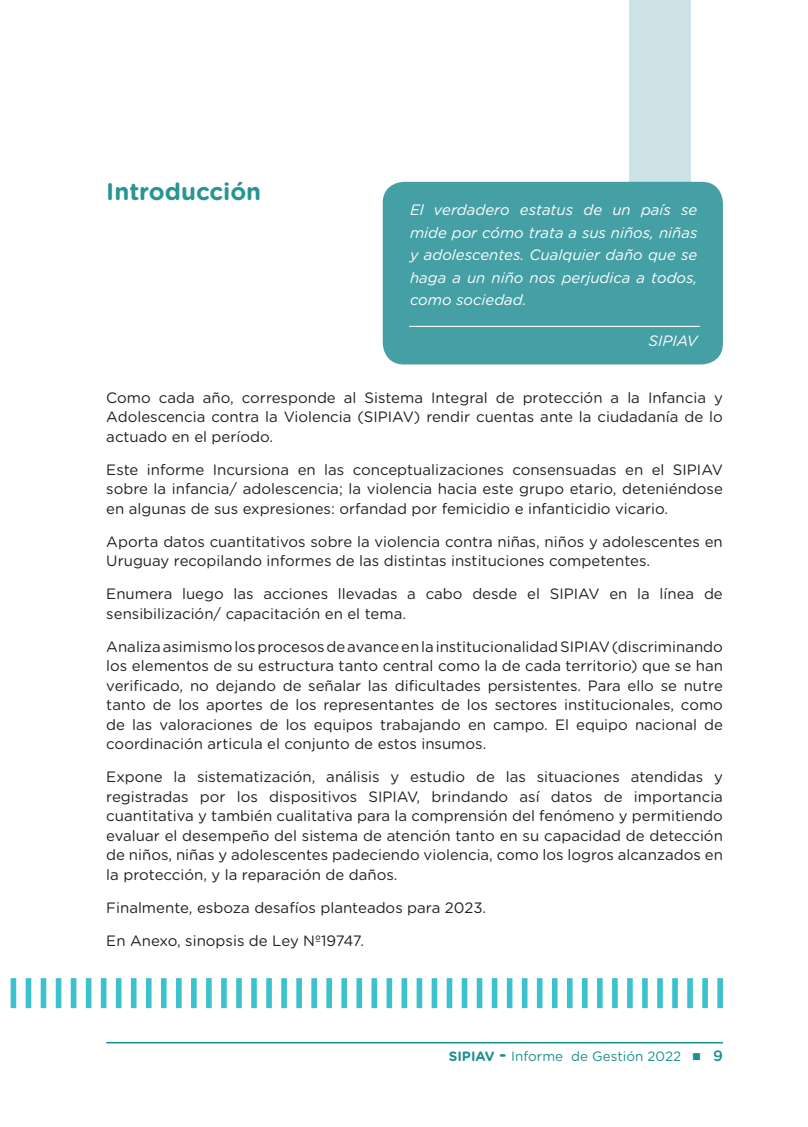
<style>
.page{position:relative;width:808px;height:1127px;background:#fff}
.page>*{position:absolute;margin:0;border:0;box-sizing:border-box;transform-origin:0 0}
.t1{font:700 24px "Gotham Rounded";color:#279593}
.t2{font:15px/19.5px "Gotham Rounded";color:#231f20;text-align:justify}
.t3{font:italic 15px/22.5px "Gotham Rounded";color:#fff;text-align:justify}
.t4{font:13.5px "Gotham Rounded";color:#1d9092}
.s1{font-weight:700}
.s2{font-weight:700;font-size:18px}
.s3{font-weight:500;font-size:15px}
</style>
<div class="page">
<hr style="left:106px;top:1042px;width:617px;height:1px;background:#198d8e">
<div style="left:629px;top:0;width:62px;height:346px;background:#cce2e6"></div>
<div style="left:383px;top:182px;width:340px;height:182px;background:#45a0a6;border-radius:21px"></div>
<hr style="left:409px;top:326px;width:291px;height:1px;background:#fff">
<div style="left:11px;top:978px;width:5px;height:30px;background:#3cc1ce"></div>
<div style="left:26px;top:978px;width:5px;height:30px;background:#3cc1ce"></div>
<div style="left:41px;top:978px;width:5px;height:30px;background:#3cc1ce"></div>
<div style="left:56px;top:978px;width:5px;height:30px;background:#3cc1ce"></div>
<div style="left:71px;top:978px;width:5px;height:30px;background:#3cc1ce"></div>
<div style="left:86px;top:978px;width:5px;height:30px;background:#3cc1ce"></div>
<div style="left:101px;top:978px;width:5px;height:30px;background:#3cc1ce"></div>
<div style="left:116px;top:978px;width:5px;height:30px;background:#3cc1ce"></div>
<div style="left:131px;top:978px;width:6px;height:30px;background:#3cc1ce"></div>
<div style="left:146px;top:978px;width:6px;height:30px;background:#3cc1ce"></div>
<div style="left:161px;top:978px;width:6px;height:30px;background:#3cc1ce"></div>
<div style="left:176px;top:978px;width:6px;height:30px;background:#3cc1ce"></div>
<div style="left:191px;top:978px;width:6px;height:30px;background:#3cc1ce"></div>
<div style="left:206px;top:978px;width:6px;height:30px;background:#3cc1ce"></div>
<div style="left:221px;top:978px;width:6px;height:30px;background:#3cc1ce"></div>
<div style="left:236px;top:978px;width:6px;height:30px;background:#3cc1ce"></div>
<div style="left:251px;top:978px;width:6px;height:30px;background:#3cc1ce"></div>
<div style="left:266px;top:978px;width:6px;height:30px;background:#3cc1ce"></div>
<div style="left:281px;top:978px;width:6px;height:30px;background:#3cc1ce"></div>
<div style="left:296px;top:978px;width:6px;height:30px;background:#3cc1ce"></div>
<div style="left:311px;top:978px;width:6px;height:30px;background:#3cc1ce"></div>
<div style="left:326px;top:978px;width:6px;height:30px;background:#3cc1ce"></div>
<div style="left:341px;top:978px;width:6px;height:30px;background:#3cc1ce"></div>
<div style="left:356px;top:978px;width:6px;height:30px;background:#3cc1ce"></div>
<div style="left:371px;top:978px;width:6px;height:30px;background:#3cc1ce"></div>
<div style="left:386px;top:978px;width:6px;height:30px;background:#3cc1ce"></div>
<div style="left:402px;top:978px;width:5px;height:30px;background:#3cc1ce"></div>
<div style="left:417px;top:978px;width:5px;height:30px;background:#3cc1ce"></div>
<div style="left:432px;top:978px;width:5px;height:30px;background:#3cc1ce"></div>
<div style="left:447px;top:978px;width:5px;height:30px;background:#3cc1ce"></div>
<div style="left:462px;top:978px;width:5px;height:30px;background:#3cc1ce"></div>
<div style="left:477px;top:978px;width:5px;height:30px;background:#3cc1ce"></div>
<div style="left:492px;top:978px;width:5px;height:30px;background:#3cc1ce"></div>
<div style="left:507px;top:978px;width:5px;height:30px;background:#3cc1ce"></div>
<div style="left:522px;top:978px;width:5px;height:30px;background:#3cc1ce"></div>
<div style="left:537px;top:978px;width:5px;height:30px;background:#3cc1ce"></div>
<div style="left:552px;top:978px;width:5px;height:30px;background:#3cc1ce"></div>
<div style="left:567px;top:978px;width:5px;height:30px;background:#3cc1ce"></div>
<div style="left:582px;top:978px;width:6px;height:30px;background:#3cc1ce"></div>
<div style="left:597px;top:978px;width:6px;height:30px;background:#3cc1ce"></div>
<div style="left:612px;top:978px;width:6px;height:30px;background:#3cc1ce"></div>
<div style="left:627px;top:978px;width:6px;height:30px;background:#3cc1ce"></div>
<div style="left:642px;top:978px;width:6px;height:30px;background:#3cc1ce"></div>
<div style="left:657px;top:978px;width:6px;height:30px;background:#3cc1ce"></div>
<div style="left:672px;top:978px;width:6px;height:30px;background:#3cc1ce"></div>
<div style="left:687px;top:978px;width:6px;height:30px;background:#3cc1ce"></div>
<div style="left:702px;top:978px;width:6px;height:30px;background:#3cc1ce"></div>
<div style="left:717px;top:978px;width:6px;height:30px;background:#3cc1ce"></div>
<h1 class="t1" style="left:106px;top:174px;width:156px">Introducción</h1>
<p class="t3" style="left:410px;top:198px;width:289px">El verdadero estatus de un país se mide por cómo trata a sus niños, niñas y adolescentes. Cualquier daño que se haga a un niño nos perjudica a todos, como sociedad.</p>
<p class="t3" style="left:648px;top:328px;width:50px">SIPIAV</p>
<p class="t2" style="left:106px;top:387px;width:618px">Como cada año, corresponde al Sistema Integral de protección a la Infancia y Adolescencia contra la Violencia (SIPIAV) rendir cuentas ante la ciudadanía de lo actuado en el período.</p>
<p class="t2" style="left:106px;top:459px;width:618px">Este informe Incursiona en las conceptualizaciones consensuadas en el SIPIAV sobre la infancia/ adolescencia; la violencia hacia este grupo etario, deteniéndose en algunas de sus expresiones: orfandad por femicidio e infanticidio vicario.</p>
<p class="t2" style="left:106px;top:531px;width:618px">Aporta datos cuantitativos sobre la violencia contra niñas, niños y adolescentes en<br>Uruguay recopilando informes de las distintas instituciones competentes.</p>
<p class="t2" style="left:106px;top:583px;width:618px">Enumera luego las acciones llevadas a cabo desde el SIPIAV en la línea de sensibilización/ capacitación en el tema.</p>
<p class="t2" style="left:106px;top:636px;width:618px">Analiza asimismo los procesos de avance en la institucionalidad SIPIAV (discriminando los elementos de su estructura tanto central como la de cada territorio) que se han verificado, no dejando de señalar las dificultades persistentes. Para ello se nutre tanto de los aportes de los representantes de los sectores institucionales, como de las valoraciones de los equipos trabajando en campo. El equipo nacional de coordinación articula el conjunto de estos insumos.</p>
<p class="t2" style="left:106px;top:766px;width:618px">Expone la sistematización, análisis y estudio de las situaciones atendidas y registradas por los dispositivos SIPIAV, brindando así datos de importancia cuantitativa y también cualitativa para la comprensión del fenómeno y permitiendo evaluar el desempeño del sistema de atención tanto en su capacidad de detección de niños, niñas y adolescentes padeciendo violencia, como los logros alcanzados en la protección, y la reparación de daños.</p>
<p class="t2" style="left:106px;top:897px;width:381px">Finalmente, esboza desafíos planteados para 2023.</p>
<p class="t2" style="left:106px;top:930px;width:259px">En Anexo, sinopsis de Ley Nº19747.</p>
<p class="t4" style="left:449px;top:1047px;width:276px"><span class="s1">SIPIAV</span> <span class="s2">-</span> Informe de Gestión 2022 ■ <span class="s3">9</span></p>
</div>
